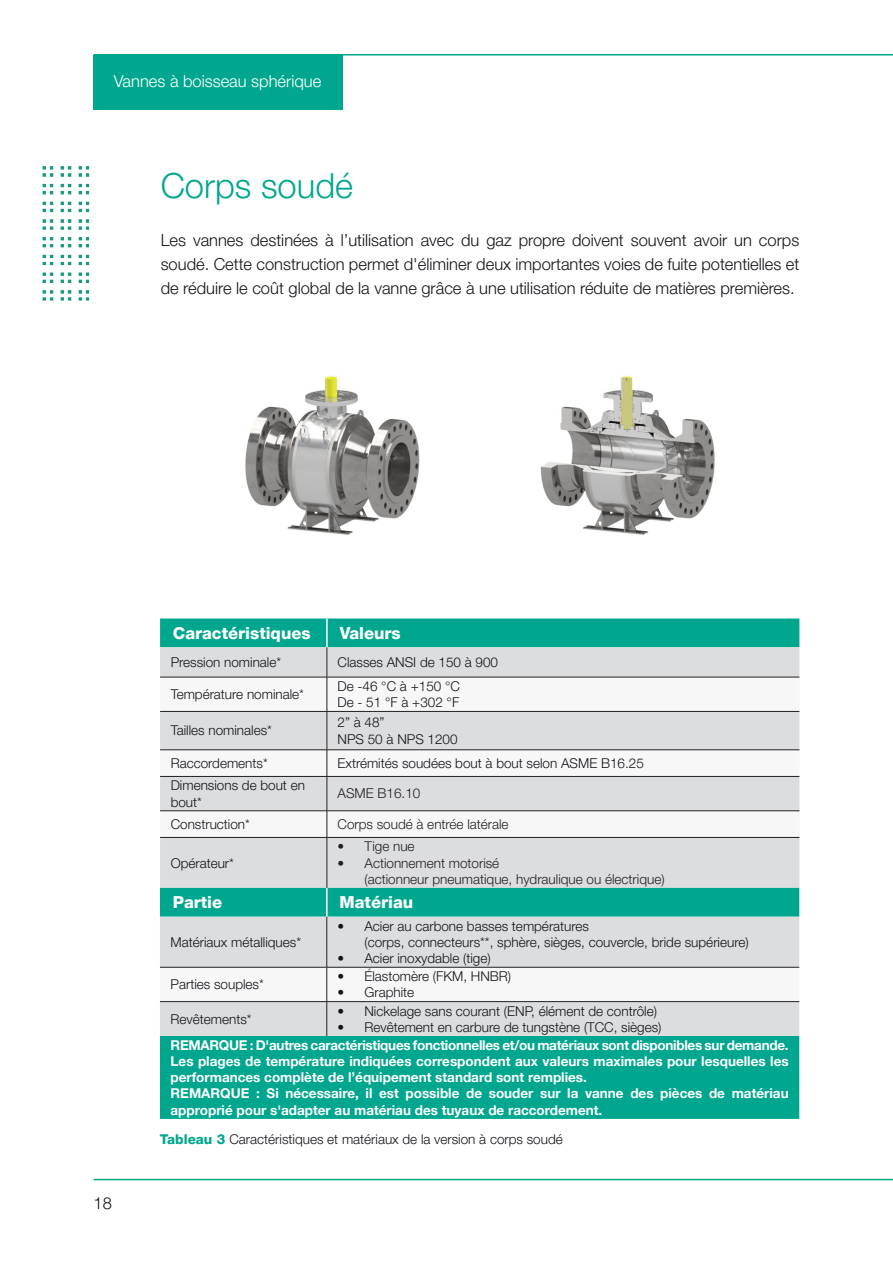
<style>
.page{position:relative;width:893px;height:1263px;background:#fff}
.page>*{position:absolute;margin:0;border:0;box-sizing:border-box;transform-origin:0 0}
.Testo{font:300 34.5px "Helvetica Neue LT Pro";color:#00a78e}
.Testo-2{font:300 16.5px/24px "Helvetica Neue LT Pro";color:#121418;text-align:justify}
.titoli_tabella_bianc{font:800 16.5px "Helvetica Neue LT Pro";color:#fff}
.t1{font:300 16.5px "Helvetica Neue LT Pro";color:#fff}
.testo_tabella{font:300 13.5px/16.2px "Helvetica Neue LT Pro";color:#121418}
.testo_tabella-2{font:700 13.5px/16.2px "Helvetica Neue LT Pro";color:#fff}
.testo_tabella-3{font:300 13.5px/16.2px "Helvetica Neue LT Pro";color:#231f20}
.testo_tabella-4{font:700 13.5px "Helvetica Neue LT Pro";letter-spacing:-.02em;color:#fff}
.s1{font-weight:800;color:#00a78e}
</style>
<div class="page">
<div style="left:94px;top:55px;width:249px;height:55px;background:#00a78e"></div>
<img style="left:42px;top:166px;width:48px;height:135px">
<hr style="left:94px;top:1179px;width:799px;height:1px;background:#00a78e">
<hr style="left:94px;top:54px;width:799px;height:2px;background:#00a78e">
<div style="left:160px;top:618px;width:639px;height:29px;background:#00a78e"></div>
<div style="left:160px;top:647px;width:639px;height:241px;background:#dcdddf"></div>
<svg style="left:160px;top:678px;width:639px;height:159px"></svg>
<hr style="left:326px;top:618px;width:2px;height:29px;background:#fff">
<hr style="left:327px;top:647px;width:1px;height:30px;background:#231f20">
<hr style="left:160px;top:677px;width:167px;height:1px;background:#231f20">
<hr style="left:327px;top:677px;width:472px;height:1px;background:#231f20">
<hr style="left:327px;top:677px;width:1px;height:34px;background:#231f20">
<hr style="left:160px;top:711px;width:167px;height:1px;background:#231f20">
<hr style="left:327px;top:711px;width:472px;height:1px;background:#231f20">
<hr style="left:327px;top:712px;width:1px;height:38px;background:#231f20">
<hr style="left:160px;top:749px;width:167px;height:1px;background:#231f20">
<hr style="left:327px;top:749px;width:472px;height:1px;background:#231f20">
<svg style="left:327px;top:750px;width:1px;height:26px"></svg>
<hr style="left:160px;top:776px;width:167px;height:1px;background:#231f20">
<hr style="left:327px;top:776px;width:472px;height:1px;background:#231f20">
<hr style="left:327px;top:777px;width:1px;height:34px;background:#231f20">
<hr style="left:160px;top:810px;width:167px;height:1px;background:#231f20">
<hr style="left:327px;top:810px;width:472px;height:1px;background:#231f20">
<svg style="left:327px;top:811px;width:1px;height:26px"></svg>
<hr style="left:160px;top:837px;width:167px;height:1px;background:#231f20">
<hr style="left:327px;top:837px;width:472px;height:1px;background:#231f20">
<hr style="left:327px;top:838px;width:1px;height:50px;background:#231f20">
<div style="left:160px;top:888px;width:639px;height:231px;background:#00a78e"></div>
<div style="left:160px;top:917px;width:639px;height:119px;background:#dcdddf"></div>
<svg style="left:160px;top:968px;width:639px;height:33px"></svg>
<hr style="left:326px;top:888px;width:2px;height:29px;background:#fff">
<hr style="left:327px;top:917px;width:1px;height:50px;background:#231f20">
<hr style="left:160px;top:967px;width:167px;height:1px;background:#231f20">
<hr style="left:327px;top:967px;width:472px;height:1px;background:#231f20">
<hr style="left:327px;top:967px;width:1px;height:34px;background:#231f20">
<hr style="left:160px;top:1001px;width:167px;height:1px;background:#231f20">
<hr style="left:327px;top:1001px;width:472px;height:1px;background:#231f20">
<hr style="left:327px;top:1002px;width:1px;height:34px;background:#231f20">
<img style="left:540px;top:376px;width:175px;height:159px">
<img style="left:245px;top:376px;width:175px;height:159px">
<p class="t1" style="left:114px;top:71px;width:209px">Vannes à boisseau sphérique</p>
<p class="Testo" style="left:161px;top:165px;width:194px">Corps soudé</p>
<p class="Testo-2" style="left:161px;top:228px;width:640px">Les vannes destinées à l’utilisation avec du gaz propre doivent souvent avoir un corps soudé. Cette construction permet d'éliminer deux importantes voies de fuite potentielles et de réduire le coût global de la vanne grâce à une utilisation réduite de matières premières.</p>
<p class="titoli_tabella_bianc" style="left:173px;top:623px;width:139px">Caractéristiques</p>
<p class="titoli_tabella_bianc" style="left:340px;top:623px;width:63px">Valeurs</p>
<p class="testo_tabella" style="left:171px;top:654px;width:112px">Pression nominale*</p>
<p class="testo_tabella" style="left:338px;top:654px;width:162px">Classes ANSI de 150 à 900</p>
<p class="testo_tabella" style="left:171px;top:686px;width:135px">Température nominale*</p>
<p class="testo_tabella" style="left:338px;top:678px;width:124px">De -46 °C à +150 °C</p>
<p class="testo_tabella" style="left:338px;top:694px;width:123px">De - 51 °F à +302 °F</p>
<p class="testo_tabella" style="left:171px;top:722px;width:103px">Tailles nominales*</p>
<p class="testo_tabella" style="left:338px;top:714px;width:49px">2” à 48”</p>
<p class="testo_tabella" style="left:338px;top:730px;width:122px">NPS 50 à NPS 1200</p>
<p class="testo_tabella" style="left:171px;top:755px;width:99px">Raccordements*</p>
<p class="testo_tabella" style="left:338px;top:755px;width:308px">Extrémités soudées bout à bout selon ASME B16.25</p>
<p class="testo_tabella" style="left:171px;top:777px;width:136px">Dimensions de bout en bout*</p>
<p class="testo_tabella-3" style="left:338px;top:785px;width:84px">ASME B16.10</p>
<p class="testo_tabella" style="left:171px;top:816px;width:81px">Construction*</p>
<p class="testo_tabella-3" style="left:338px;top:816px;width:173px">Corps soudé à entrée latérale</p>
<p class="testo_tabella" style="left:171px;top:854px;width:65px">Opérateur*</p>
<p class="testo_tabella-3" style="left:338px;top:838px;width:79px">• Tige nue</p>
<p class="testo_tabella-3" style="left:365px;top:854px;width:302px;text-indent:-27px">• Actionnement motorisé<br>(actionneur pneumatique, hydraulique ou électrique)</p>
<p class="titoli_tabella_bianc" style="left:173px;top:892px;width:51px">Partie</p>
<p class="titoli_tabella_bianc" style="left:340px;top:892px;width:75px">Matériau</p>
<p class="testo_tabella" style="left:171px;top:934px;width:132px">Matériaux métalliques*</p>
<p class="testo_tabella" style="left:364px;top:917px;width:386px;text-indent:-27px">• Acier au carbone basses températures<br>(corps, connecteurs**, sphère, sièges, couvercle, bride supérieure)</p>
<p class="testo_tabella" style="left:337px;top:950px;width:155px">• Acier inoxydable (tige)</p>
<p class="testo_tabella" style="left:171px;top:976px;width:95px">Parties souples*</p>
<p class="testo_tabella" style="left:337px;top:968px;width:175px">• Élastomère (FKM, HNBR)</p>
<p class="testo_tabella" style="left:337px;top:984px;width:78px">• Graphite</p>
<p class="Testo-2" style="left:94px;top:1191px;width:20px">18</p>
<p class="testo_tabella" style="left:337px;top:1002px;width:321px">• Nickelage sans courant (ENP, élément de contrôle)</p>
<p class="testo_tabella" style="left:337px;top:1018px;width:326px">• Revêtement en carbure de tungstène (TCC, sièges)</p>
<p class="testo_tabella-4" style="left:171px;top:1037px;width:620px">REMARQUE : D'autres caractéristiques fonctionnelles et/ou matériaux sont disponibles sur demande.</p>
<p class="testo_tabella-2" style="left:171px;top:1053px;width:620px">Les plages de température indiquées correspondent aux valeurs maximales pour lesquelles les performances complète de l’équipement standard sont remplies.</p>
<p class="testo_tabella-2" style="left:171px;top:1085px;width:620px">REMARQUE : Si nécessaire, il est possible de souder sur la vanne des pièces de matériau approprié pour s'adapter au matériau des tuyaux de raccordement.</p>
<p class="testo_tabella" style="left:160px;top:1131px;width:404px"><span class="s1">Tableau 3</span> Caractéristiques et matériaux de la version à corps soudé</p>
<p class="testo_tabella" style="left:171px;top:1010px;width:83px">Revêtements*</p>
</div>
